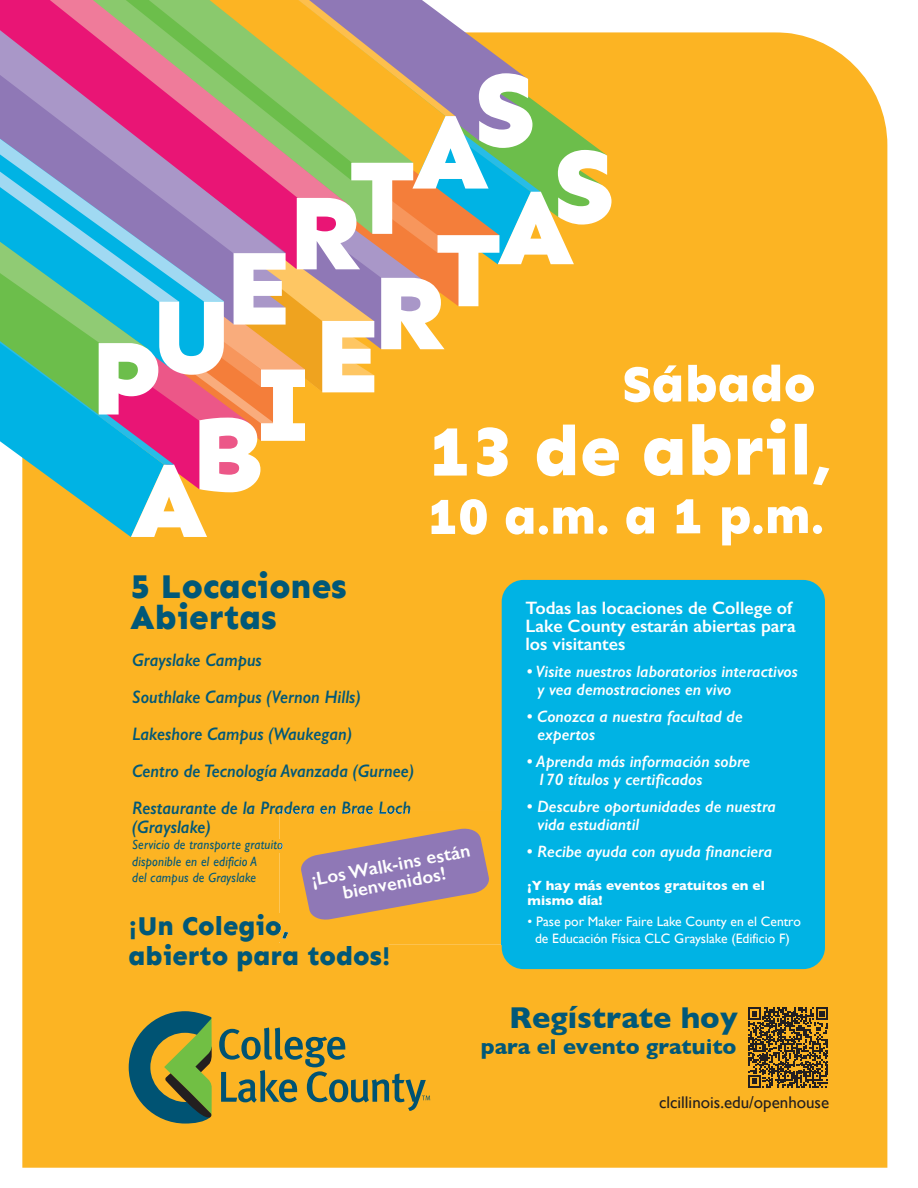
<style>
.page{position:relative;width:918px;height:1188px;background:#fff}
.page>*{position:absolute;margin:0;border:0;box-sizing:border-box;transform-origin:0 0}
.t1{font:800 109.2px/117.6px "Sen";letter-spacing:-.105em;color:#fff;text-align:center}
.t2{font:800 72px "Sen";letter-spacing:-.005em;color:#fff}
.t3{font:800 52.05px "Sen";letter-spacing:-.005em;color:#fff}
.t4{font:800 34.5px/31.5px "Sen";color:#015878}
.t5{font:700 30.75px "Gill Sans";color:#015878}
.t6{font:800 27px/30px "Sen";color:#015878}
.t7{font:700 21.9px "Gill Sans";color:#015878}
.t8{font:600 18.9px/18.3px "Gill Sans";color:#fff;text-align:center}
.t9{font:italic 600 18.15px/36.9px "Gill Sans";color:#015878;scale:.94 1}
.t10{font:600 18px/18px "Gill Sans";color:#fff}
.t11{font:16.95px "Gill Sans";color:#231f20}
.t12{font:italic 600 16.5px/18px "Gill Sans";color:#fff}
.t13{font:13.65px/17.2px "Gill Sans";color:#fff;text-align:center}
.t14{font:700 13.65px/15.5px "Gill Sans";color:#fff}
.t15{font:italic 13.5px/16.5px "Gill Sans";letter-spacing:.02em;color:#015878;scale:.94 1}
</style>
<div class="page">
<div style="left:22px;top:32px;width:866px;height:1136px;background:#fcb423"></div>
<div style="left:502px;top:580px;width:323px;height:389px;background:#00b3e4;border-radius:22px"></div>
<svg style="left:219px;top:1027px;width:211px;height:84px;background:#c49e34"></svg>
<svg style="left:129px;top:1011px;width:83px;height:113px;background:#69844a"></svg>
<div style="left:279px;top:810px;width:223px;height:134px;background:#fcb423"></div>
<img style="left:279px;top:914px;width:9px;height:27px">
<img style="left:279px;top:944px;width:110px;height:1px">
<img style="left:279px;top:810px;width:132px;height:4px">
<svg style="left:279px;top:840px;width:4px;height:12px"></svg>
<svg style="left:300px;top:827px;width:190px;height:94px;background:#b48c83"></svg>
<svg style="left:748px;top:1007px;width:80px;height:81px;background:#7e5d21"></svg>
<svg style="left:531px;top:32px;width:76px;height:185px;background:#c5b732"></svg>
<svg style="left:499px;top:192px;width:32px;height:72px;background:#81b380"></svg>
<svg style="left:499px;top:32px;width:42px;height:160px;background:#95ae5f"></svg>
<svg style="left:381px;top:306px;width:53px;height:43px;background:#e3ab54"></svg>
<svg style="left:322px;top:306px;width:52px;height:86px;background:#f4bc60"></svg>
<svg style="left:305px;top:306px;width:17px;height:86px"></svg>
<svg style="left:305px;top:13px;width:194px;height:293px;background:#9e9797"></svg>
<svg style="left:249px;top:369px;width:39px;height:64px;background:#f58c41"></svg>
<svg style="left:249px;top:269px;width:56px;height:100px;background:#f4ab48"></svg>
<svg style="left:349px;top:33px;width:100px;height:220px;background:#b69276"></svg>
<svg style="left:349px;top:0;width:64px;height:234px;background:#c2a161"></svg>
<svg style="left:349px;top:0;width:14px;height:180px;background:#bbae5b"></svg>
<svg style="left:199px;top:325px;width:50px;height:164px;background:#f1766d"></svg>
<svg style="left:22px;top:489px;width:142px;height:48px;background:#aeb35f"></svg>
<svg style="left:286px;top:0;width:63px;height:269px;background:#bf568f"></svg>
<svg style="left:286px;top:0;width:61px;height:206px;background:#beb058"></svg>
<svg style="left:224px;top:0;width:62px;height:325px;background:#ba8b79"></svg>
<svg style="left:0;top:0;width:285px;height:256px;background:#bf8074"></svg>
<svg style="left:0;top:61px;width:224px;height:308px;background:#a77e92"></svg>
<svg style="left:199px;top:73px;width:25px;height:229px;background:#bb6c9d"></svg>
<svg style="left:247px;top:263px;width:39px;height:47px;background:#cfa480"></svg>
<svg style="left:0;top:73px;width:199px;height:416px;background:#7293af"></svg>
<h1 class="t1" style="left:287px;top:117px;width:250px">RTAS</h1>
<h1 class="t1" style="left:554px;top:129px;width:63px">S</h1>
<h1 class="t1" style="left:497px;top:170px;width:80px">A</h1>
<h1 class="t1" style="left:252px;top:277px;width:251px">IERT</h1>
<h1 class="t1" style="left:224px;top:230px;width:72px">E</h1>
<h1 class="t1" style="left:151px;top:279px;width:116px">U<br>B</h1>
<h1 class="t1" style="left:90px;top:320px;width:73px">P</h1>
<h3 class="t3" style="left:623px;top:355px;width:195px">Sábado</h3>
<h2 class="t2" style="left:429px;top:410px;width:405px">13 de abril,</h2>
<h3 class="t3" style="left:428px;top:487px;width:398px">10 a.m. a 1 p.m.</h3>
<h1 class="t1" style="left:130px;top:443px;width:80px">A</h1>
<h3 class="t4" style="left:130px;top:571px;width:218px">5 Locaciones<br>Abiertas</h3>
<p class="t9" style="left:132px;top:641px;width:301px">Grayslake Campus<br>Southlake Campus (Vernon Hills)<br>Lakeshore Campus (Waukegan)<br>Centro de Tecnología Avanzada (Gurnee)<br>Restaurante de la Pradera en Brae Loch</p>
<p class="t9" style="left:132px;top:808px;width:85px">(Grayslake)</p>
<p class="t15" style="left:132px;top:836px;width:162px">Servicio de transporte gratuito disponible en el edificio A<br>del campus de Grayslake</p>
<p class="t8" style="left:310px;top:871px;width:163px;rotate:-11deg">¡Los Walk-ins están bienvenidos!</p>
<h3 class="t6" style="left:129px;top:911px;width:264px">¡Un Colegio, abierto para todos!</h3>
<p class="t10" style="left:525px;top:599px;width:272px">Todas las locaciones de College of<br>Lake County estarán abiertas para los visitantes</p>
<p class="t12" style="left:537px;top:662px;width:262px;text-indent:-10px">• Visite nuestros laboratorios interactivos y vea demostraciones en vivo</p>
<p class="t12" style="left:537px;top:707px;width:207px;text-indent:-10px">• Conozca a nuestra facultad de expertos</p>
<p class="t12" style="left:537px;top:752px;width:214px;text-indent:-10px">• Aprenda más información sobre<br>170 títulos y certificados</p>
<p class="t12" style="left:537px;top:797px;width:240px;text-indent:-10px">• Descubre oportunidades de nuestra vida estudiantil</p>
<p class="t12" style="left:527px;top:842px;width:247px">• Recibe ayuda con ayuda financiera</p>
<p class="t14" style="left:528px;top:877px;width:239px">¡Y hay más eventos gratuitos en el mismo día!</p>
<p class="t13" style="left:528px;top:913px;width:275px">• Pase por Maker Faire Lake County en el Centro de Educación Física CLC Grayslake (Edificio F)</p>
<h3 class="t5" style="left:509px;top:994px;width:230px">Regístrate hoy</h3>
<h3 class="t7" style="left:481px;top:1029px;width:257px">para el evento gratuito</h3>
<p class="t11" style="left:659px;top:1092px;width:172px">clcillinois.edu/openhouse</p>
</div>
